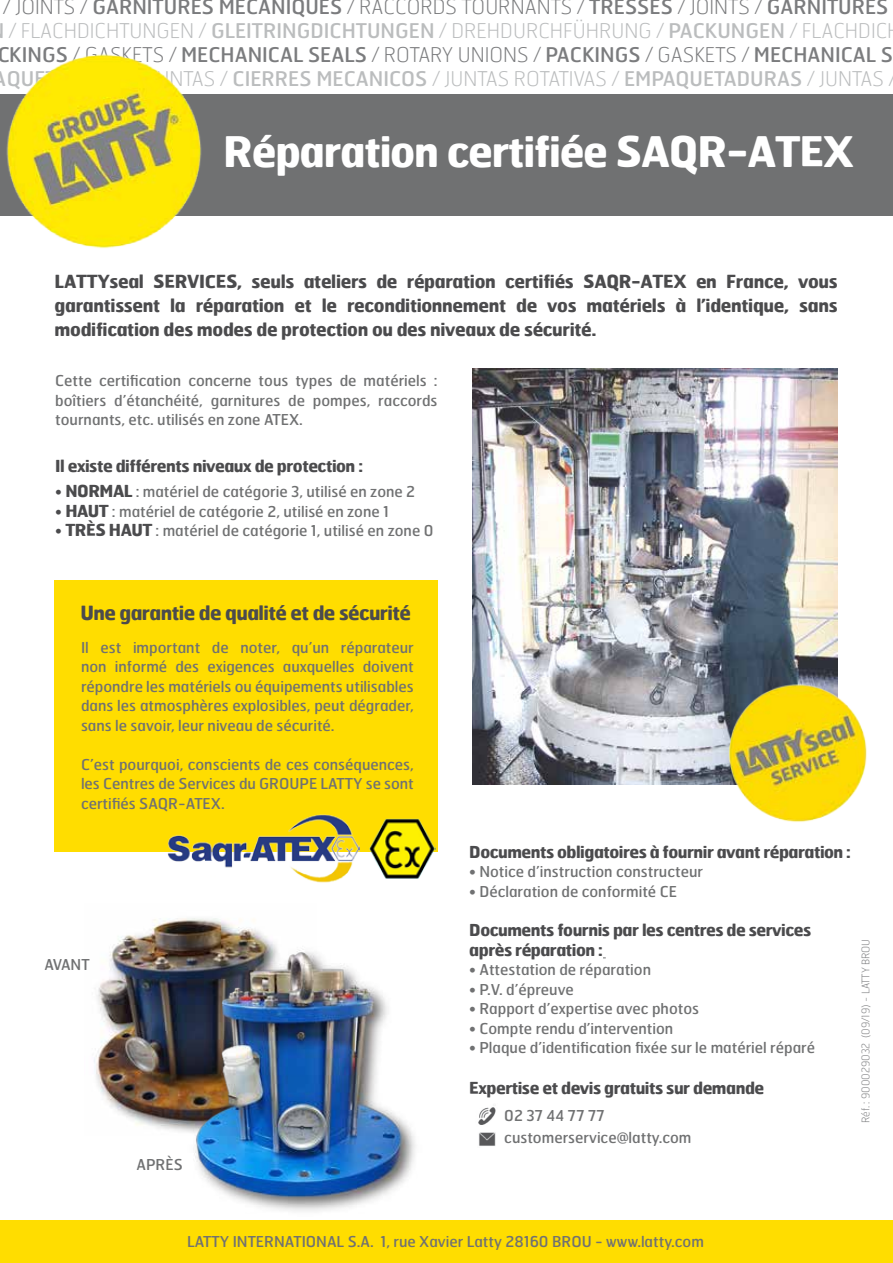
<style>
.page{position:relative;width:893px;height:1263px;background:#fff}
.page>*{position:absolute;margin:0;border:0;box-sizing:border-box;transform-origin:0 0}
.t1{font:700 42px "Hermes";letter-spacing:-.03em;color:#fff}
.t2{font:20.25px/24.3px "Hermes";color:#7b7c7e;text-align:center}
.t3{font:700 19.5px "Hermes";letter-spacing:-.03em;color:#4b4b4d}
.t4{font:700 18px/24px "Hermes";letter-spacing:-.02em;color:#4b4b4d;text-align:justify}
.t5{font:700 16.5px/19.8px "Hermes";letter-spacing:-.03em;color:#4b4b4d}
.t6{font:15px/19.5px "Hermes";color:#707172;text-align:justify}
.t7{font:100 10.5px "Hermes";color:#7b7c7e}
.s1{font-weight:100}
.s2{font-weight:100;color:#bbbdbe}
.s3{color:#bbbdbe}
.s4{color:#4b4b4d}
.s5{font-weight:700;font-size:16.5px;color:#4b4b4d}
</style>
<div class="page">
<div style="left:0;top:94px;width:893px;height:122px;background:#707172"></div>
<div style="left:0;top:1220px;width:893px;height:43px;background:#fd0"></div>
<div style="left:54px;top:580px;width:383px;height:271px;background:#fd0"></div>
<img style="left:472px;top:368px;width:365px;height:416px">
<img style="left:478px;top:1105px;width:18px;height:20px">
<img style="left:479px;top:1132px;width:16px;height:14px">
<img style="left:719px;top:679px;width:148px;height:143px">
<img style="left:6px;top:54px;width:196px;height:195px">
<img style="left:168px;top:815px;width:192px;height:68px">
<img style="left:94px;top:918px;width:173px;height:212px">
<img style="left:169px;top:939px;width:247px;height:272px">
<img style="left:368px;top:819px;width:67px;height:60px">
<p class="t2" style="left:-6px;top:-6px;width:904px"><span class="s1">/ JOINTS /</span> GARNITURES MECANIQUES <span class="s1">/ RACCORDS TOURNANTS /</span> TRESSES <span class="s1">/ JOINTS /</span> GARNITURES<br><span class="s2">/ FLACHDICHTUNGEN /</span> <span class="s3">GLEITRINGDICHTUNGEN</span> <span class="s2">/ DREHDURCHFÜHRUNG /</span> <span class="s3">PACKUNGEN</span> <span class="s2">/ FLACHDIC </span>CKINGS <span class="s1">/ GASKETS /</span> MECHANICAL SEALS <span class="s1">/ ROTARY UNIONS /</span> PACKINGS <span class="s1">/ GASKETS /</span> MECHANICAL S <span class="s3">AQUETADURAS</span> <span class="s2">/ JUNTAS /</span> <span class="s3">CIERRES MECANICOS</span> <span class="s2">/ JUNTAS ROTATIVAS /</span> <span class="s3">EMPAQUETADURAS</span> <span class="s2">/ JUNTAS /</span></p>
<h1 class="t1" style="left:223px;top:124px;width:632px">Réparation certifiée SAQR-ATEX</h1>
<p class="t4" style="left:55px;top:269px;width:785px">LATTYseal SERVICES, seuls ateliers de réparation certifiés SAQR-ATEX en France, vous garantissent la réparation et le reconditionnement de vos matériels à l’identique, sans modification des modes de protection ou des niveaux de sécurité.</p>
<p class="t6" style="left:55px;top:371px;width:384px">Cette certification concerne tous types de matériels : boîtiers d’étanchéité, garnitures de pompes, raccords tournants, etc. utilisés en zone ATEX.</p>
<p class="t5" style="left:55px;top:455px;width:309px">Il existe différents niveaux de protection :</p>
<p class="t6" style="left:55px;top:482px;width:361px"><span class="s4">•</span> <span class="s5">NORMAL</span> : matériel de catégorie 3, utilisé en zone 2</p>
<p class="t6" style="left:55px;top:502px;width:335px"><span class="s4">•</span> <span class="s5">HAUT</span> : matériel de catégorie 2, utilisé en zone 1</p>
<p class="t6" style="left:55px;top:521px;width:380px"><span class="s4">•</span> <span class="s5">TRÈS HAUT</span> : matériel de catégorie 1, utilisé en zone 0</p>
<h3 class="t3" style="left:80px;top:600px;width:332px">Une garantie de qualité et de sécurité</h3>
<p class="t6" style="left:81px;top:637px;width:334px">Il est important de noter, qu’un réparateur non informé des exigences auxquelles doivent répondre les matériels ou équipements utilisables dans les atmosphères explosibles, peut dégrader, sans le savoir, leur niveau de sécurité.</p>
<p class="t6" style="left:81px;top:754px;width:334px">C’est pourquoi, conscients de ces conséquences, les Centres de Services du GROUPE LATTY se sont certifiés SAQR-ATEX.</p>
<p class="t6" style="left:44px;top:955px;width:47px">AVANT</p>
<p class="t6" style="left:136px;top:1154px;width:48px">APRÈS</p>
<p class="t5" style="left:469px;top:841px;width:383px">Documents obligatoires à fournir avant réparation :</p>
<p class="t6" style="left:469px;top:862px;width:235px">• Notice d’instruction constructeur</p>
<p class="t6" style="left:469px;top:881px;width:209px">• Déclaration de conformité CE</p>
<p class="t5" style="left:469px;top:919px;width:343px">Documents fournis par les centres de services après réparation :</p>
<p class="t6" style="left:469px;top:960px;width:183px">• Attestation de réparation</p>
<p class="t6" style="left:469px;top:979px;width:106px">• P.V. d’épreuve</p>
<p class="t6" style="left:469px;top:999px;width:231px">• Rapport d’expertise avec photos</p>
<p class="t6" style="left:469px;top:1018px;width:205px">• Compte rendu d’intervention</p>
<p class="t6" style="left:469px;top:1038px;width:347px">• Plaque d’identification fixée sur le matériel réparé</p>
<p class="t5" style="left:469px;top:1078px;width:296px">Expertise et devis gratuits sur demande</p>
<p class="t6" style="left:504px;top:1104px;width:189px;line-height:21.8px">02 37 44 77 77 customerservice@latty.com</p>
<p class="t7" style="left:859px;top:1123px;width:186px;rotate:-90deg">Réf. : 900029032 (09/19) - LATTY BROU</p>
<p class="t6" style="left:187px;top:1231px;width:518px">LATTY INTERNATIONAL S.A. 1, rue Xavier Latty 28160 BROU - www.latty.com</p>
</div>
